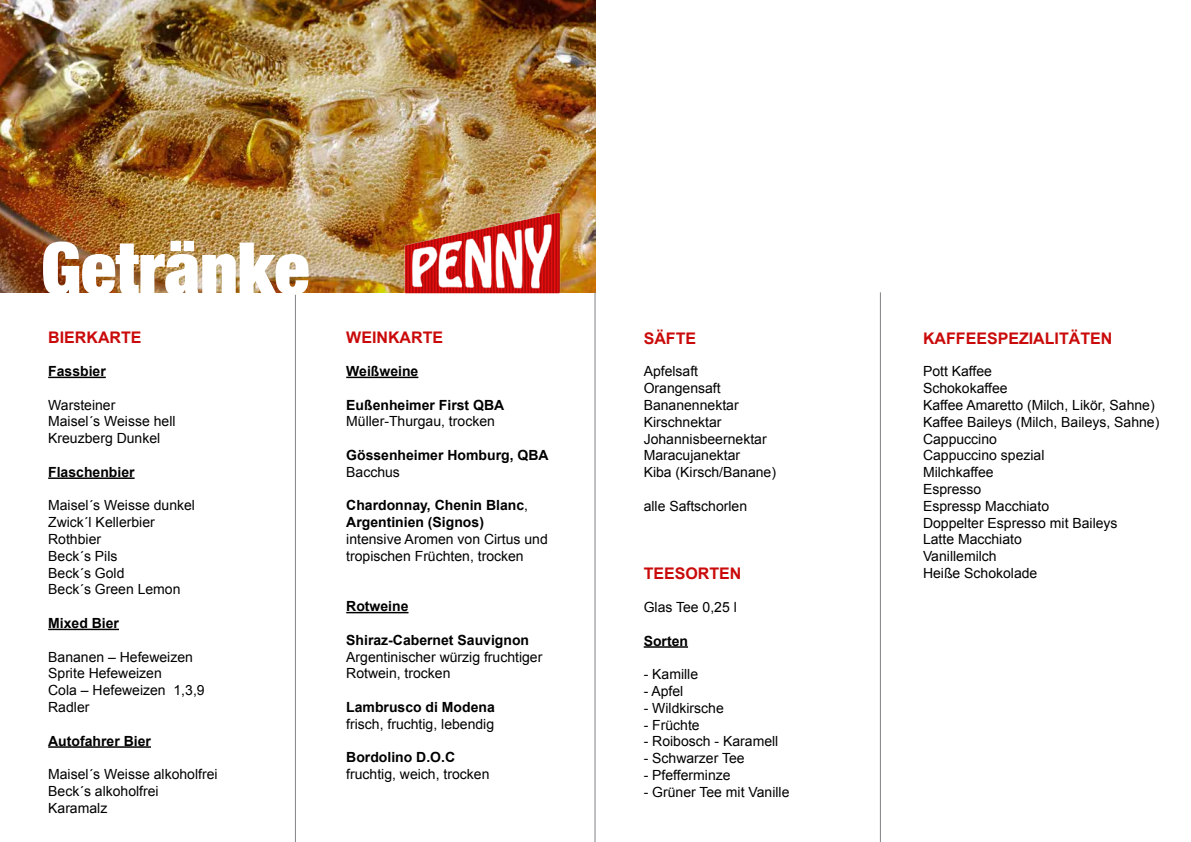
<style>
.page{position:relative;width:1191px;height:842px;background:#fff}
.page>*{position:absolute;margin:0;border:0;box-sizing:border-box;transform-origin:0 0}
.t1{font:700 16px "Arial";color:#ca0a0a}
.t2{font:14px/16.8px "Arial";color:#000}
.t3{font:700 14px/16.8px "Arial";color:#000}
.s1{font-weight:400}
</style>
<div class="page">
<hr style="left:295px;top:289px;width:1px;height:553px;background:#808285">
<img style="left:0;top:0;width:595px;height:292px">
<hr style="left:48px;top:377px;width:58px;height:1px;background:#000">
<hr style="left:48px;top:477px;width:87px;height:2px;background:#000">
<hr style="left:48px;top:629px;width:71px;height:1px;background:#000">
<hr style="left:48px;top:746px;width:103px;height:2px;background:#000">
<hr style="left:346px;top:377px;width:72px;height:1px;background:#000">
<hr style="left:346px;top:612px;width:62px;height:1px;background:#000">
<img style="left:402px;top:210px;width:160px;height:84px">
<img style="left:43px;top:241px;width:266px;height:54px">
<hr style="left:880px;top:292px;width:1px;height:550px;background:#808285">
<hr style="left:594px;top:292px;width:1px;height:550px;background:#808285">
<hr style="left:643px;top:646px;width:45px;height:2px;background:#000">
<p class="t1" style="left:48px;top:327px;width:95px">BIERKARTE</p>
<p class="t1" style="left:346px;top:327px;width:98px">WEINKARTE</p>
<p class="t3" style="left:48px;top:363px;width:59px">Fassbier</p>
<p class="t2" style="left:48px;top:396px;width:129px">Warsteiner<br>Maisel´s Weisse hell<br>Kreuzberg Dunkel</p>
<p class="t3" style="left:48px;top:464px;width:88px">Flaschenbier</p>
<p class="t2" style="left:48px;top:497px;width:148px">Maisel´s Weisse dunkel<br>Zwick´l Kellerbier<br>Rothbier<br>Beck´s Pils<br>Beck´s Gold<br>Beck´s Green Lemon</p>
<p class="t3" style="left:48px;top:615px;width:72px">Mixed Bier</p>
<p class="t2" style="left:48px;top:648px;width:158px">Bananen – Hefeweizen<br>Sprite Hefeweizen<br>Cola – Hefeweizen 1,3,9<br>Radler</p>
<p class="t3" style="left:48px;top:733px;width:104px">Autofahrer Bier</p>
<p class="t2" style="left:48px;top:766px;width:171px">Maisel´s Weisse alkoholfrei<br>Beck´s alkoholfrei<br>Karamalz</p>
<p class="t3" style="left:346px;top:363px;width:74px">Weißweine</p>
<p class="t3" style="left:346px;top:397px;width:159px">Eußenheimer First QBA</p>
<p class="t2" style="left:346px;top:413px;width:150px">Müller-Thurgau, trocken</p>
<p class="t3" style="left:346px;top:447px;width:204px">Gössenheimer Homburg, QBA</p>
<p class="t2" style="left:346px;top:463px;width:55px">Bacchus</p>
<p class="t3" style="left:346px;top:497px;width:183px">Chardonnay, Chenin Blanc<span class="s1">,<br></span>Argentinien (Signos)</p>
<p class="t2" style="left:346px;top:531px;width:203px">intensive Aromen von Cirtus und tropischen Früchten, trocken</p>
<p class="t3" style="left:346px;top:598px;width:64px">Rotweine</p>
<p class="t3" style="left:346px;top:632px;width:184px">Shiraz-Cabernet Sauvignon</p>
<p class="t2" style="left:346px;top:648px;width:198px">Argentinischer würzig fruchtiger<br>Rotwein, trocken</p>
<p class="t3" style="left:346px;top:699px;width:150px">Lambrusco di Modena</p>
<p class="t2" style="left:346px;top:715px;width:149px">frisch, fruchtig, lebendig</p>
<p class="t3" style="left:346px;top:749px;width:110px">Bordolino D.O.C</p>
<p class="t2" style="left:346px;top:766px;width:145px">fruchtig, weich, trocken</p>
<p class="t1" style="left:643px;top:327px;width:54px">SÄFTE</p>
<p class="t2" style="left:643px;top:363px;width:134px">Apfelsaft<br>Orangensaft<br>Bananennektar<br>Kirschnektar<br>Johannisbeernektar<br>Maracujanektar<br>Kiba (Kirsch/Banane)</p>
<p class="t2" style="left:643px;top:498px;width:105px">alle Saftschorlen</p>
<p class="t1" style="left:643px;top:563px;width:99px">TEESORTEN</p>
<p class="t2" style="left:643px;top:599px;width:95px">Glas Tee 0,25 l</p>
<p class="t3" style="left:643px;top:633px;width:46px">Sorten</p>
<p class="t2" style="left:643px;top:666px;width:56px">- Kamille</p>
<p class="t2" style="left:643px;top:683px;width:41px">- Apfel</p>
<p class="t2" style="left:643px;top:699px;width:82px">- Wildkirsche</p>
<p class="t2" style="left:643px;top:716px;width:58px">- Früchte</p>
<p class="t2" style="left:643px;top:733px;width:136px">- Roibosch - Karamell</p>
<p class="t2" style="left:643px;top:750px;width:102px">- Schwarzer Tee</p>
<p class="t2" style="left:643px;top:767px;width:88px">- Pfefferminze</p>
<p class="t2" style="left:643px;top:783px;width:147px">- Grüner Tee mit Vanille</p>
<p class="t1" style="left:923px;top:327px;width:191px">KAFFEESPEZIALITÄTEN</p>
<p class="t2" style="left:923px;top:363px;width:238px">Pott Kaffee<br>Schokokaffee<br>Kaffee Amaretto (Milch, Likör, Sahne)<br>Kaffee Baileys (Milch, Baileys, Sahne)<br>Cappuccino<br>Cappuccino spezial<br>Milchkaffee<br>Espresso<br>Espressp Macchiato<br>Doppelter Espresso mit Baileys<br>Latte Macchiato<br>Vanillemilch<br>Heiße Schokolade</p>
</div>
